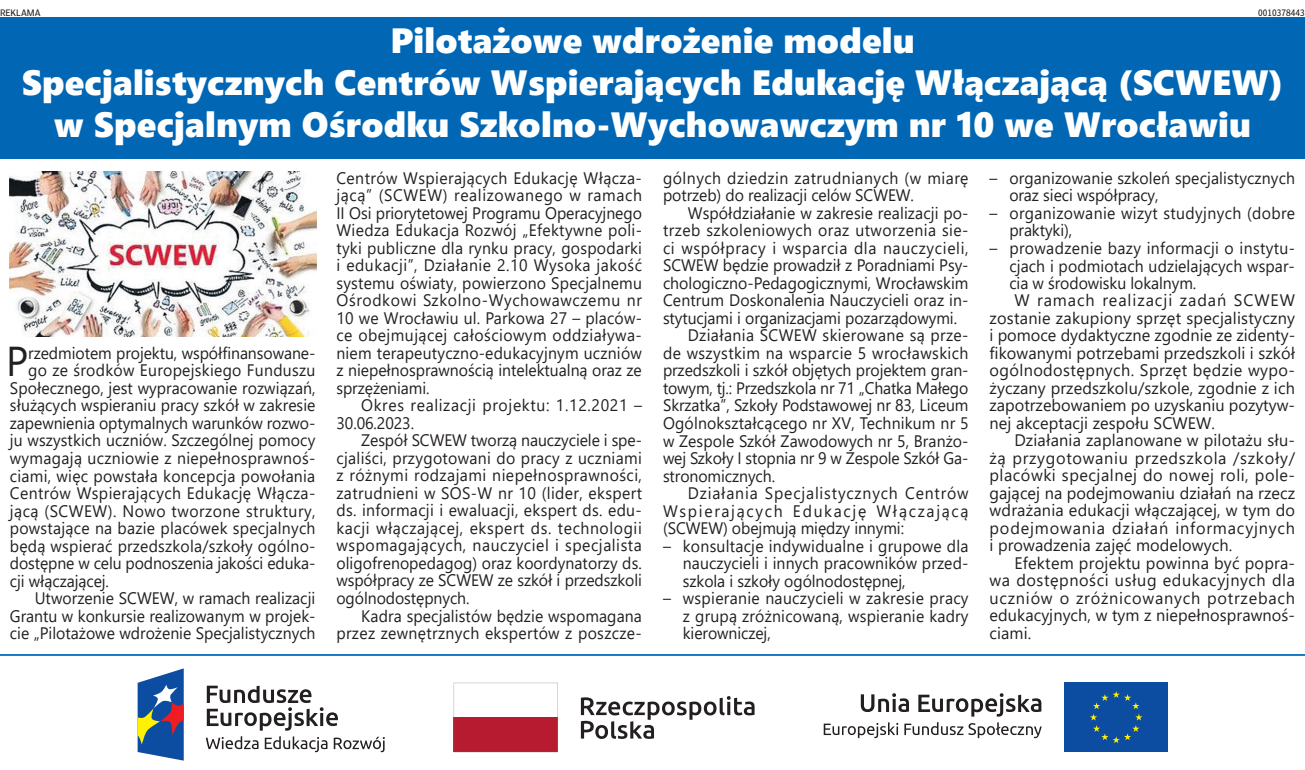
<style>
.page{position:relative;width:1305px;height:770px;background:#fff}
.page>*{position:absolute;margin:0;border:0;box-sizing:border-box;transform-origin:0 0}
.t1{font:41.65px "Segoe UI";color:#231f20;scale:.95 1}
.t2{font:35px/42px "Segoe UI Black";letter-spacing:.005em;color:#fff;text-align:center}
.t3{font:16.62px/17.5px "Segoe UI";letter-spacing:.01em;color:#231f20;text-align:justify;scale:.95 1}
.t4{font:16.62px "Segoe UI";letter-spacing:.01em;color:#231f20}
.t5{font:16.62px/17.5px "Segoe UI";letter-spacing:.03em;color:#231f20;scale:.95 1}
.t6{font:16.62px/17.5px "Segoe UI";letter-spacing:.04em;color:#231f20;scale:.95 1}
.t7{font:16.62px "Segoe UI";letter-spacing:-.01em;color:#231f20;scale:.95 1}
.t8{font:16.62px "Segoe UI";letter-spacing:.045em;color:#231f20}
.t9{font:16.62px "Segoe UI";letter-spacing:.03em;color:#231f20}
.t10{font:16.62px "Segoe UI";letter-spacing:.05em;color:#231f20;scale:.95 1}
.t11{font:16.62px "Segoe UI";letter-spacing:.05em;color:#231f20}
.t12{font:16.62px "Segoe UI";letter-spacing:.035em;color:#231f20}
.t13{font:16.62px "Segoe UI";letter-spacing:.11em;color:#231f20;scale:.95 1}
.t14{font:16.62px "Segoe UI";letter-spacing:.06em;color:#231f20}
.t15{font:condensed 8.75px "Poynter Agate Zero";letter-spacing:.005em;color:#231f20}
</style>
<div class="page">
<div style="left:1064px;top:682px;width:104px;height:70px;background:#0d4da1"></div>
<svg style="left:1090px;top:691px;width:52px;height:52px"></svg>
<svg style="left:823px;top:722px;width:75px;height:16px"></svg>
<svg style="left:904px;top:722px;width:137px;height:16px"></svg>
<svg style="left:861px;top:693px;width:48px;height:19px"></svg>
<svg style="left:918px;top:693px;width:123px;height:23px"></svg>
<svg style="left:138px;top:668px;width:46px;height:92px;background:#57739c"></svg>
<svg style="left:207px;top:685px;width:131px;height:45px"></svg>
<svg style="left:206px;top:736px;width:52px;height:13px"></svg>
<svg style="left:265px;top:736px;width:62px;height:16px"></svg>
<svg style="left:334px;top:736px;width:51px;height:16px"></svg>
<svg style="left:581px;top:696px;width:173px;height:42px"></svg>
<svg style="left:454px;top:682px;width:104px;height:70px"></svg>
<hr style="left:0;top:654px;width:1305px;height:1px;background:#0167b4">
<div style="left:0;top:18px;width:1305px;height:141px;background:#0167b4"></div>
<img style="left:10px;top:171px;width:306px;height:166px">
<p class="t15" style="left:0;top:7px;width:42px">REKLAMA</p>
<p class="t15" style="left:1258px;top:7px;width:48px">0010378443</p>
<h2 class="t2" style="left:22px;top:17px;width:1263px">Pilotażowe wdrożenie modelu<br>Specjalistycznych Centrów Wspierających Edukację Włączającą (SCWEW) w Specjalnym Ośrodku Szkolno-Wychowawczym nr 10 we Wrocławiu</h2>
<h1 class="t1" style="left:6px;top:322px;width:25px">P</h1>
<p class="t3" style="left:28px;top:343px;width:304px">rzedmiotem projektu, współfinansowane-</p>
<p class="t3" style="left:28px;top:360px;width:304px">go ze środków Europejskiego Funduszu</p>
<p class="t3" style="left:10px;top:378px;width:323px">Społecznego, jest wypracowanie rozwiązań,</p>
<p class="t3" style="left:10px;top:395px;width:323px">służących wspieraniu pracy szkół w zakresie</p>
<p class="t3" style="left:10px;top:413px;width:323px">zapewnienia optymalnych warunków rozwo-</p>
<p class="t3" style="left:10px;top:430px;width:323px">ju wszystkich uczniów. Szczególnej pomocy</p>
<p class="t3" style="left:10px;top:448px;width:323px">wymagają uczniowie z niepełnosprawnoś-</p>
<p class="t3" style="left:10px;top:465px;width:323px">ciami, więc powstała koncepcja powołania</p>
<p class="t3" style="left:10px;top:483px;width:323px">Centrów Wspierających Edukację Włącza-</p>
<p class="t5" style="left:10px;top:500px;width:323px">jącą (SCWEW). Nowo tworzone struktury,</p>
<p class="t3" style="left:10px;top:518px;width:323px">powstające na bazie placówek specjalnych</p>
<p class="t3" style="left:10px;top:535px;width:323px">będą wspierać przedszkola/szkoły ogólno-</p>
<p class="t3" style="left:10px;top:553px;width:323px">dostępne w celu podnoszenia jakości eduka-</p>
<p class="t3" style="left:10px;top:570px;width:106px">cji włączającej.</p>
<p class="t3" style="left:35px;top:588px;width:297px">Utworzenie SCWEW, w ramach realizacji</p>
<p class="t3" style="left:10px;top:605px;width:323px">Grantu w konkursie realizowanym w projek-</p>
<p class="t3" style="left:10px;top:623px;width:323px">cie „Pilotażowe wdrożenie Specjalistycznych</p>
<p class="t3" style="left:336px;top:167px;width:323px">Centrów Wspierających Edukację Włącza&shy;jącą” (SCWEW) realizowanego w ramach II Osi priorytetowej Programu Operacyjnego Wiedza Edukacja Rozwój „Efektywne poli&shy;tyki publiczne dla rynku pracy, gospodarki i edukacji”, Działanie 2.10 Wysoka jakość systemu oświaty, powierzono Specjalnemu Ośrodkowi Szkolno-Wychowawczemu nr 10 we Wrocławiu ul. Parkowa 27 – placów&shy;ce obejmującej całościowym oddziaływa&shy;niem terapeutyczno-edukacyjnym uczniów z niepełnosprawnością intelektualną oraz ze sprzężeniami.</p>
<p class="t6" style="left:336px;top:395px;width:323px;text-indent:25px">Okres realizacji projektu: 1.12.2021 –<br>30.06.2023.</p>
<p class="t3" style="left:336px;top:430px;width:323px;text-indent:25px">Zespół SCWEW tworzą nauczyciele i spe&shy;cjaliści, przygotowani do pracy z uczniami z różnymi rodzajami niepełnosprawności, zatrudnieni w SOS-W nr 10 (lider, ekspert ds. informacji i ewaluacji, ekspert ds. edu&shy;kacji włączającej, ekspert ds. technologii wspomagających, nauczyciel i specjalista oligofrenopedagog) oraz koordynatorzy ds. współpracy ze SCWEW ze szkół i przedszkoli ogólnodostępnych.</p>
<p class="t3" style="left:336px;top:605px;width:323px;text-align:right">Kadra specjalistów będzie wspomagana przez zewnętrznych ekspertów z poszcze-</p>
<p class="t5" style="left:663px;top:168px;width:323px">gólnych dziedzin zatrudnianych (w miarę potrzeb) do realizacji celów SCWEW.</p>
<p class="t3" style="left:688px;top:203px;width:297px">Współdziałanie w zakresie realizacji po-</p>
<p class="t5" style="left:663px;top:220px;width:323px">trzeb szkoleniowych oraz utworzenia sie-</p>
<p class="t6" style="left:663px;top:238px;width:323px">ci współpracy i wsparcia dla nauczycieli,</p>
<p class="t3" style="left:663px;top:255px;width:323px">SCWEW będzie prowadził z Poradniami Psy-</p>
<p class="t3" style="left:663px;top:273px;width:323px">chologiczno-Pedagogicznymi, Wrocławskim</p>
<p class="t3" style="left:663px;top:290px;width:323px">Centrum Doskonalenia Nauczycieli oraz in-</p>
<p class="t3" style="left:663px;top:308px;width:311px">stytucjami i organizacjami pozarządowymi.</p>
<p class="t3" style="left:688px;top:325px;width:297px">Działania SCWEW skierowane są prze-</p>
<p class="t3" style="left:663px;top:343px;width:323px">de wszystkim na wsparcie 5 wrocławskich</p>
<p class="t3" style="left:663px;top:360px;width:323px">przedszkoli i szkół objętych projektem gran-</p>
<p class="t7" style="left:663px;top:372px;width:323px">towym, tj.: Przedszkola nr 71 „Chatka Małego</p>
<p class="t3" style="left:663px;top:395px;width:323px">Skrzatka”, Szkoły Podstawowej nr 83, Liceum</p>
<p class="t3" style="left:663px;top:413px;width:323px">Ogólnokształcącego nr XV, Technikum nr 5</p>
<p class="t3" style="left:663px;top:430px;width:323px">w Zespole Szkół Zawodowych nr 5, Branżo-</p>
<p class="t7" style="left:663px;top:442px;width:323px">wej Szkoły I stopnia nr 9 w Zespole Szkół Ga-</p>
<p class="t3" style="left:663px;top:465px;width:120px">stronomicznych.</p>
<p class="t10" style="left:688px;top:477px;width:297px">Działania Specjalistycznych Centrów</p>
<p class="t13" style="left:663px;top:495px;width:323px">Wspierających Edukację Włączającą</p>
<p class="t3" style="left:663px;top:518px;width:255px">(SCWEW) obejmują między innymi:</p>
<p class="t3" style="left:683px;top:535px;width:302px;text-indent:-20px">– konsultacje indywidualne i grupowe dla nauczycieli i innych pracowników przed&shy;szkola i szkoły ogólnodostępnej,</p>
<p class="t3" style="left:683px;top:588px;width:302px;text-indent:-20px">– wspieranie nauczycieli w zakresie pracy z grupą zróżnicowaną, wspieranie kadry kierowniczej,</p>
<p class="t3" style="left:1009px;top:168px;width:302px;text-indent:-20px">– organizowanie szkoleń specjalistycznych oraz sieci współpracy,</p>
<p class="t3" style="left:1009px;top:203px;width:302px;text-indent:-20px">– organizowanie wizyt studyjnych (dobre praktyki),</p>
<p class="t3" style="left:989px;top:238px;width:323px">– prowadzenie bazy informacji o instytu-</p>
<p class="t3" style="left:1009px;top:255px;width:302px">cjach i podmiotach udzielających wspar-</p>
<p class="t3" style="left:1009px;top:273px;width:198px">cia w środowisku lokalnym.</p>
<p class="t14" style="left:1014px;top:284px;width:282px">W ramach realizacji zadań SCWEW</p>
<p class="t4" style="left:989px;top:302px;width:307px">zostanie zakupiony sprzęt specjalistyczny</p>
<p class="t4" style="left:989px;top:319px;width:307px">i pomoce dydaktyczne zgodnie ze zidenty-</p>
<p class="t4" style="left:989px;top:337px;width:307px">fikowanymi potrzebami przedszkoli i szkół</p>
<p class="t4" style="left:989px;top:354px;width:307px">ogólnodostępnych. Sprzęt będzie wypo-</p>
<p class="t4" style="left:989px;top:372px;width:307px">życzany przedszkolu/szkole, zgodnie z ich</p>
<p class="t4" style="left:989px;top:389px;width:307px">zapotrzebowaniem po uzyskaniu pozytyw-</p>
<p class="t4" style="left:989px;top:407px;width:227px">nej akceptacji zespołu SCWEW.</p>
<p class="t4" style="left:1014px;top:424px;width:282px">Działania zaplanowane w pilotażu słu-</p>
<p class="t8" style="left:989px;top:442px;width:307px">żą przygotowaniu przedszkola /szkoły/</p>
<p class="t9" style="left:989px;top:459px;width:307px">placówki specjalnej do nowej roli, pole-</p>
<p class="t4" style="left:989px;top:477px;width:307px">gającej na podejmowaniu działań na rzecz</p>
<p class="t4" style="left:989px;top:494px;width:307px">wdrażania edukacji włączającej, w tym do</p>
<p class="t11" style="left:989px;top:512px;width:307px">podejmowania działań informacyjnych</p>
<p class="t4" style="left:989px;top:529px;width:244px">i prowadzenia zajęć modelowych.</p>
<p class="t4" style="left:1014px;top:547px;width:282px">Efektem projektu powinna być popra-</p>
<p class="t12" style="left:989px;top:564px;width:307px">wa dostępności usług edukacyjnych dla</p>
<p class="t8" style="left:989px;top:582px;width:307px">uczniów o zróżnicowanych potrzebach</p>
<p class="t4" style="left:989px;top:599px;width:307px">edukacyjnych, w tym z niepełnosprawnoś-</p>
<p class="t4" style="left:989px;top:617px;width:43px">ciami.</p>
</div>
